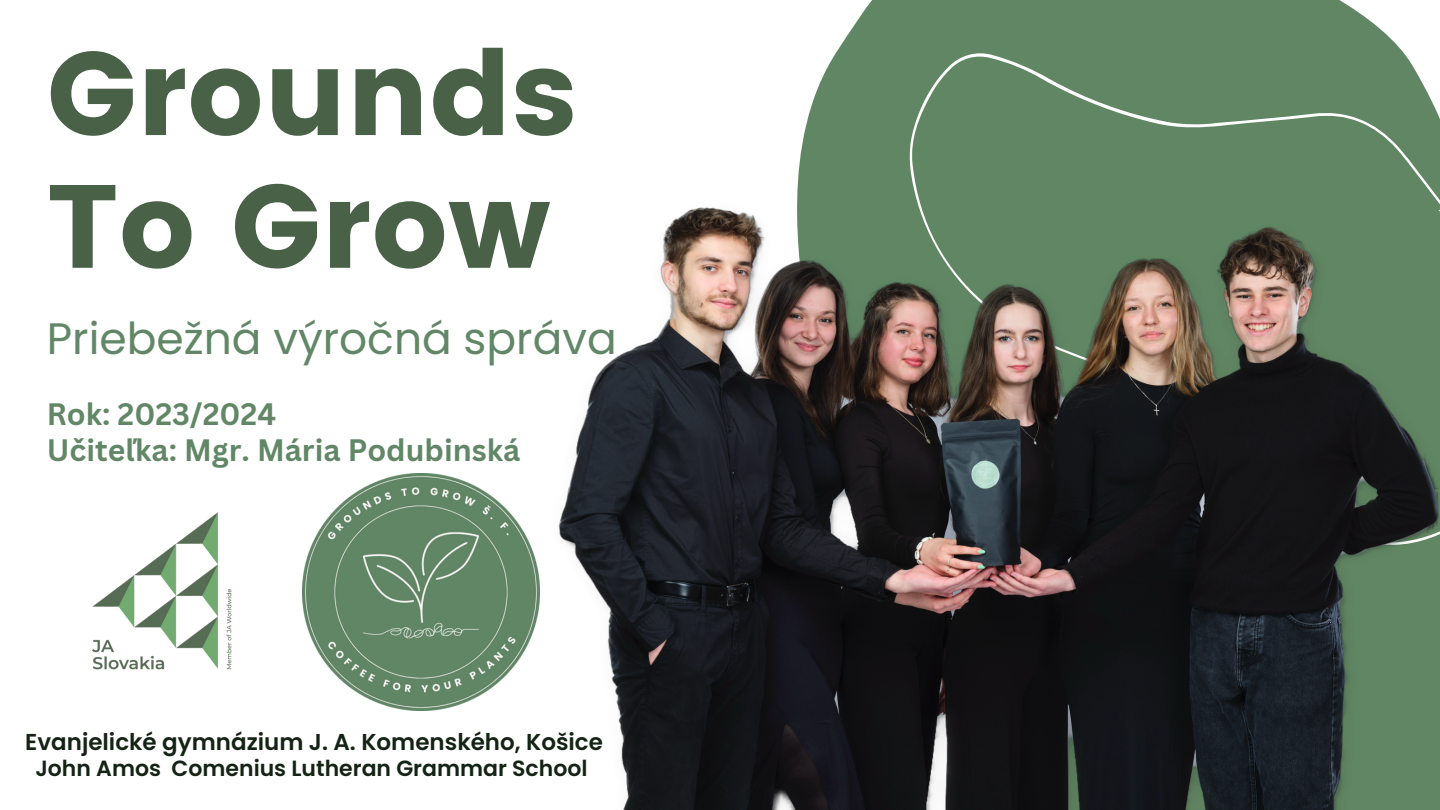
<style>
.page{position:relative;width:1440px;height:810px;background:#fff}
.page>*{position:absolute;margin:0;border:0;box-sizing:border-box;transform-origin:0 0}
.t1{font:118px/132.8px "Poppins";color:#486147}
.t2{font:44px "Poppins";color:#628767}
.t3{font:700 30.2px "Canva Sans";color:#628767}
.t4{font:600 23px "Poppins";color:#142414}
.t5{font:600 22px "Poppins";color:#142414}
</style>
<div class="page">
<div style="left:1127px;top:0;width:241px;height:19px;background:#608664"></div>
<svg style="left:797px;top:37px;width:49px;height:160px;fill:#608664"></svg>
<img style="left:92px;top:512px;width:140px;height:158px">
<div style="left:846px;top:19px;width:594px;height:178px;background:#608664"></div>
<img style="left:558px;top:197px;width:882px;height:613px">
<img style="left:302px;top:473px;width:238px;height:238px">
<p class="t1" style="left:47px;top:28px;width:532px">Grounds<br>To Grow</p>
<h2 class="t2" style="left:47px;top:308px;width:571px">Priebežná výročná správa</h2>
<p class="t3" style="left:47px;top:392px;width:231px">Rok: 2023/2024</p>
<h1 class="t3" style="left:47px;top:428px;width:475px">Učiteľka: Mgr. Mária Podubinská</h1>
<h3 class="t4" style="left:25px;top:726px;width:579px">Evanjelické gymnázium J. A. Komenského, Košice</h3>
<h3 class="t5" style="left:35px;top:753px;width:554px">John Amos Comenius Lutheran Grammar School</h3>
</div>
